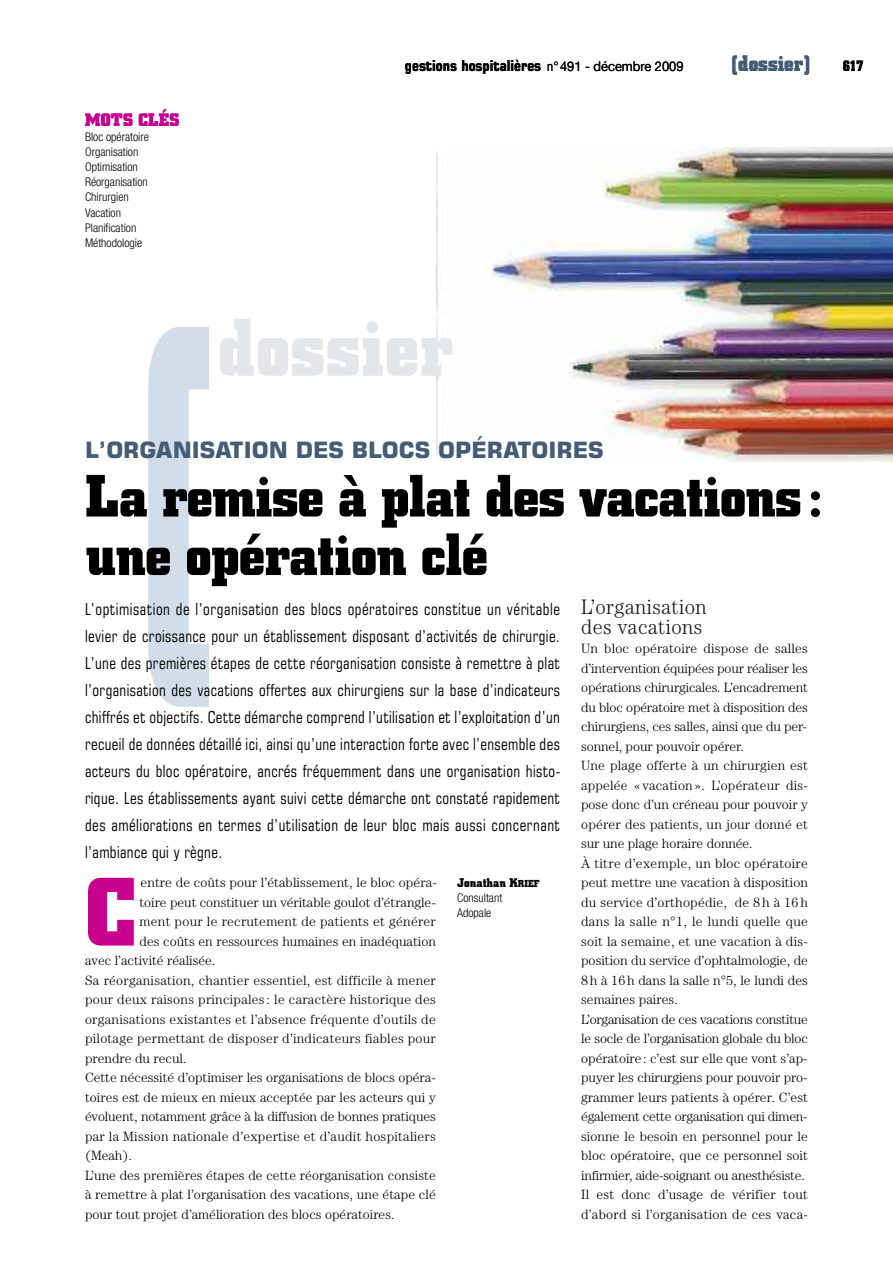
<style>
.page{position:relative;width:893px;height:1263px;background:#fff}
.page>*{position:absolute;margin:0;border:0;box-sizing:border-box;transform-origin:0 0}
.t1{font:700 97.65px "Square Slabserif 711 BT";color:#c7008d}
.t2{font:700 81.45px "Square Slabserif 711 BT";color:#e3e7ea;scale:.95 1}
.t3{font:700 60px/58.5px "Square Slabserif 711 BT";letter-spacing:-.025em;color:#000}
.t4{font:700 22.5px "Square 721 BT";color:#445c74}
.t5{font:700 22.5px "Square Slabserif 711 BT";color:#445c74;scale:.81 1}
.t6{font:300 21px/19.5px "Century Std";letter-spacing:.025em;color:#191919;scale:.95 1}
.t7{font:700 18px "Square Slabserif 711 BT";letter-spacing:.015em;color:#c7008d}
.t8{font:condensed 16.5px/27px "Square 721 BT";letter-spacing:.035em;color:#000;text-align:justify;scale:.95 1}
.t9{font:700 15px "Square 721 BT";color:#000;scale:.81 1}
.t10{font:700 15px "Square Slabserif 711 BT";color:#000;scale:.81 1}
.t11{font:300 13.5px/19.5px "Century Std";letter-spacing:.005em;color:#000}
.t12{font:700 12.75px "Square Slabserif 711 BT";color:#000}
.t13{font:300 condensed 12px/15px "Helvetica Neue LT Com";color:#000}
.s1{font-family:"Helvetica Neue LT Com";font-weight:400;font-size:13.5px}
.s2{font-size:10.2px}
</style>
<div class="page">
<img style="left:437px;top:147px;width:456px;height:315px">
<svg style="left:148px;top:327px;width:61px;height:380px"></svg>
<h3 class="t7" style="left:85px;top:114px;width:96px">MOTS CLÉS</h3>
<p class="t13" style="left:85px;top:131px;width:65px">Bloc opératoire<br>Organisation<br>Optimisation<br>Réorganisation<br>Chirurgien<br>Vacation<br>Planification<br>Méthodologie</p>
<p class="t9" style="left:405px;top:60px;width:345px">gestions hospitalières <span class="s1">n°491 - décembre 2009</span></p>
<h3 class="t5" style="left:730px;top:55px;width:102px">[dossier]</h3>
<p class="t10" style="left:843px;top:61px;width:26px">617</p>
<h2 class="t2" style="left:218px;top:319px;width:250px">dossier</h2>
<h3 class="t4" style="left:85px;top:442px;width:520px">L’ORGANISATION DES BLOCS OPÉRATOIRES</h3>
<h3 class="t3" style="left:85px;top:472px;width:741px">La remise à plat des vacations: une opération clé</h3>
<p class="t8" style="left:85px;top:597px;width:502px">L’optimisation de l’organisation des blocs opératoires constitue un véritable levier de croissance pour un établissement disposant d’activités de chirurgie.<br>L’une des premières étapes de cette réorganisation consiste à remettre à plat l’organisation des vacations offertes aux chirurgiens sur la base d’indicateurs chiffrés et objectifs. Cette démarche comprend l’utilisation et l’exploitation d’un recueil de données détaillé ici, ainsi qu’une interaction forte avec l’ensemble des acteurs du bloc opératoire, ancrés fréquemment dans une organisation histo&shy;rique. Les établissements ayant suivi cette démarche ont constaté rapidement des améliorations en termes d’utilisation de leur bloc mais aussi concernant l’ambiance qui y règne.</p>
<h3 class="t6" style="left:581px;top:599px;width:134px">L’organisation des vacations</h3>
<p class="t11" style="left:581px;top:640px;width:228px">Un bloc opératoire dispose de salles d’intervention équipées pour réaliser les opérations chirurgicales. L’encadrement du bloc opératoire met à disposition des chirurgiens, ces salles, ainsi que du per&shy;sonnel, pour pouvoir opérer.<br>Une plage offerte à un chirurgien est appelée « vacation». L’opérateur dis&shy;pose donc d’un créneau pour pouvoir y opérer des patients, un jour donné et sur une plage horaire donnée.<br>À titre d’exemple, un bloc opératoire peut mettre une vacation à disposition du service d’orthopédie, de 8 h à 16 h dans la salle n°1, le lundi quelle que soit la semaine, et une vacation à dis&shy;position du service d’ophtalmologie, de 8h à 16h dans la salle n°5, le lundi des semaines paires.<br>L’organisation de ces vacations constitue le socle de l’organisation globale du bloc opératoire: c’est sur elle que vont s’ap&shy;puyer les chirurgiens pour pouvoir pro&shy;grammer leurs patients à opérer. C’est également cette organisation qui dimen&shy;sionne le besoin en personnel pour le bloc opératoire, que ce personnel soit infirmier, aide-soignant ou anesthésiste.<br>Il est donc d’usage de vérifier tout d’abord si l’organisation de ces vaca-</p>
<h1 class="t1" style="left:85px;top:878px;width:53px">C</h1>
<p class="t11" style="left:141px;top:874px;width:298px">entre de coûts pour l’établissement, le bloc opéra-</p>
<p class="t12" style="left:457px;top:878px;width:84px">Jonathan K<span class="s2">RIEF</span></p>
<p class="t13" style="left:457px;top:892px;width:47px">Consultant<br>Adopale</p>
<p class="t11" style="left:140px;top:893px;width:298px">toire peut constituer un véritable goulot d’étrangle-</p>
<p class="t11" style="left:140px;top:913px;width:298px">ment pour le recrutement de patients et générer</p>
<p class="t11" style="left:140px;top:932px;width:298px">des coûts en ressources humaines en inadéquation</p>
<p class="t11" style="left:85px;top:952px;width:132px">avec l’activité réalisée.</p>
<p class="t11" style="left:85px;top:971px;width:352px">Sa réorganisation, chantier essentiel, est difficile à mener</p>
<p class="t11" style="left:85px;top:991px;width:352px">pour deux raisons principales : le caractère historique des</p>
<p class="t11" style="left:85px;top:1010px;width:352px">organisations existantes et l’absence fréquente d’outils de</p>
<p class="t11" style="left:85px;top:1030px;width:352px">pilotage permettant de disposer d’indicateurs fiables pour</p>
<p class="t11" style="left:85px;top:1049px;width:103px">prendre du recul.</p>
<p class="t11" style="left:85px;top:1069px;width:352px">Cette nécessité d’optimiser les organisations de blocs opéra-</p>
<p class="t11" style="left:85px;top:1088px;width:352px">toires est de mieux en mieux acceptée par les acteurs qui y</p>
<p class="t11" style="left:85px;top:1108px;width:352px">évoluent, notamment grâce à la diffusion de bonnes pratiques</p>
<p class="t11" style="left:85px;top:1127px;width:352px">par la Mission nationale d’expertise et d’audit hospitaliers</p>
<p class="t11" style="left:85px;top:1147px;width:48px">(Meah).</p>
<p class="t11" style="left:85px;top:1166px;width:352px">L’une des premières étapes de cette réorganisation consiste</p>
<p class="t11" style="left:85px;top:1186px;width:352px">à remettre à plat l’organisation des vacations, une étape clé</p>
<p class="t11" style="left:85px;top:1205px;width:311px">pour tout projet d’amélioration des blocs opératoires.</p>
</div>
